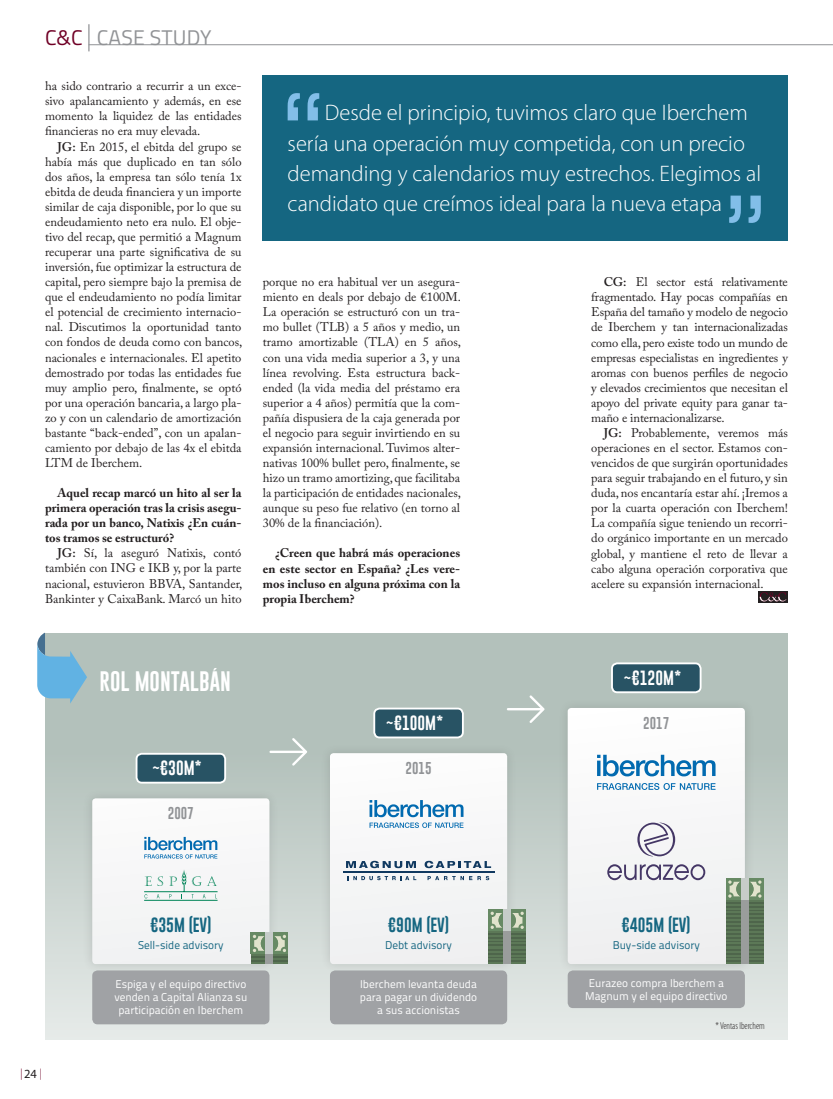
<style>
.page{position:relative;width:833px;height:1099px;background:#fff}
.page>*{position:absolute;margin:0;border:0;box-sizing:border-box;transform-origin:0 0}
.t1{font:300 22.5px/30.1px "Myriad Pro";color:#fff}
.t2{font:21.25px "Titillium";letter-spacing:.01em;color:#919396}
.t3{font:20.62px "Gobold";color:#fff}
.t4{font:15px "Gobold";color:#156681}
.t5{font:15px "Gobold";color:#fff}
.t6{font:12.5px/15.1px "Adobe Caslon Pro";color:#231f20;text-align:justify}
.t7{font:700 12.5px/15.1px "Adobe Caslon Pro";color:#231f20;text-align:justify}
.t8{font:12.5px "Gobold";color:#919396}
.t9{font:11.25px/13.1px "Titillium Text 25 L 400 wt";color:#fff;text-align:center}
.t10{font:11.25px "Titillium Text 25 L 400 wt";color:#156681}
.t11{font:300 condensed 11.25px "Myriad Pro";color:#700026}
.t12{font:300 condensed 10px "Myriad Pro";color:#231f20;scale:.96 1}
.s1{color:#700026}
.s2{font-weight:600}
.s3{font-weight:400;font-stretch:normal;font-size:12.5px;color:#231f20}
</style>
<div class="page">
<hr style="left:88px;top:24px;width:2px;height:27px;background:#919396">
<hr style="left:89px;top:44px;width:744px;height:1px;background:#919396">
<div style="left:45px;top:632px;width:743px;height:407px;background:linear-gradient(to bottom,#a9b9b2,#e0e6e3)"></div>
<div style="left:263px;top:75px;width:525px;height:166px;background:#156681"></div>
<svg style="left:288px;top:93px;width:31px;height:27px"></svg>
<svg style="left:729px;top:196px;width:32px;height:27px"></svg>
<div style="left:758px;top:591px;width:30px;height:11px;background:#231f20"></div>
<svg style="left:759px;top:592px;width:27px;height:9px"></svg>
<div style="left:82px;top:788px;width:197px;height:186px;background:#231f20;opacity:.15"></div>
<div style="left:320px;top:743px;width:197px;height:230px;background:#231f20;opacity:.15"></div>
<div style="left:330px;top:753px;width:177px;height:211px;background:#f6f6f7"></div>
<div style="left:558px;top:698px;width:197px;height:276px;background:#231f20;opacity:.15"></div>
<div style="left:568px;top:708px;width:177px;height:256px;background:#f6f6f7"></div>
<div style="left:92px;top:970px;width:177px;height:54px;background:#a0a2a5;border-radius:5px"></div>
<div style="left:137px;top:753px;width:88px;height:29px;background:#285364;border-radius:5px"></div>
<div style="left:136px;top:752px;width:90px;height:31px;border:2px solid #fff;border-radius:5px"></div>
<div style="left:374px;top:708px;width:89px;height:29px;background:#285364;border-radius:5px"></div>
<div style="left:373px;top:707px;width:91px;height:31px;border:2px solid #fff;border-radius:5px"></div>
<div style="left:612px;top:663px;width:88px;height:29px;background:#285364;border-radius:5px"></div>
<div style="left:611px;top:662px;width:90px;height:31px;border:2px solid #fff;border-radius:5px"></div>
<div style="left:330px;top:970px;width:177px;height:54px;background:#a0a2a5;border-radius:5px"></div>
<div style="left:568px;top:970px;width:177px;height:38px;background:#a0a2a5;border-radius:5px"></div>
<svg style="left:607px;top:864px;width:98px;height:16px"></svg>
<svg style="left:637px;top:822px;width:38px;height:34px"></svg>
<svg style="left:597px;top:783px;width:118px;height:7px"></svg>
<svg style="left:597px;top:754px;width:118px;height:22px"></svg>
<svg style="left:369px;top:800px;width:94px;height:28px"></svg>
<svg style="left:346px;top:860px;width:70px;height:8px"></svg>
<svg style="left:424px;top:860px;width:67px;height:8px"></svg>
<svg style="left:348px;top:876px;width:68px;height:4px"></svg>
<svg style="left:427px;top:876px;width:62px;height:4px"></svg>
<hr style="left:343px;top:871px;width:151px;height:1px;background:#103960">
<svg style="left:269px;top:738px;width:38px;height:27px"></svg>
<svg style="left:507px;top:695px;width:37px;height:28px"></svg>
<svg style="left:92px;top:798px;width:196px;height:166px"></svg>
<div style="left:265px;top:932px;width:8px;height:22px;background:#c6ccc9"></div>
<div style="left:265px;top:954px;width:8px;height:10px;background:#9a9d9c"></div>
<div style="left:503px;top:954px;width:8px;height:10px;background:#9a9d9c"></div>
<div style="left:741px;top:954px;width:8px;height:10px;background:#9a9d9c"></div>
<div style="left:503px;top:946px;width:8px;height:10px;background:#9a9d9c"></div>
<div style="left:741px;top:946px;width:8px;height:10px;background:#9a9d9c"></div>
<div style="left:503px;top:938px;width:8px;height:10px;background:#9a9d9c"></div>
<div style="left:741px;top:938px;width:8px;height:10px;background:#9a9d9c"></div>
<div style="left:488px;top:909px;width:38px;height:22px;background:#678a64"></div>
<svg style="left:488px;top:911px;width:15px;height:53px"></svg>
<svg style="left:511px;top:911px;width:15px;height:53px"></svg>
<div style="left:503px;top:909px;width:8px;height:22px;background:#c6ccc9"></div>
<div style="left:503px;top:931px;width:8px;height:9px;background:#9a9d9c"></div>
<div style="left:741px;top:931px;width:8px;height:9px;background:#9a9d9c"></div>
<div style="left:741px;top:922px;width:8px;height:10px;background:#9a9d9c"></div>
<div style="left:741px;top:915px;width:8px;height:10px;background:#9a9d9c"></div>
<div style="left:741px;top:907px;width:8px;height:10px;background:#9a9d9c"></div>
<div style="left:726px;top:878px;width:37px;height:21px;background:#678a64"></div>
<svg style="left:726px;top:880px;width:15px;height:84px"></svg>
<svg style="left:749px;top:880px;width:14px;height:84px"></svg>
<div style="left:741px;top:878px;width:8px;height:21px;background:#c6ccc9"></div>
<div style="left:741px;top:899px;width:8px;height:10px;background:#9a9d9c"></div>
<svg style="left:37px;top:632px;width:50px;height:71px;background:#88b9d1"></svg>
<h2 class="t2" style="left:45px;top:22px;width:168px"><span class="s1">C&amp;C</span> CASE STUDY</h2>
<p class="t6" style="left:45px;top:78px;width:198px">ha sido contrario a recurrir a un exce&shy;sivo apalancamiento y además, en ese momento la liquidez de las entidades financieras no era muy elevada.</p>
<p class="t6" style="left:45px;top:139px;width:199px;text-indent:12px"><span class="s2">JG:</span> En 2015, el ebitda del grupo se había más que duplicado en tan sólo dos años, la empresa tan sólo tenía 1x ebitda de deuda financiera y un importe similar de caja disponible, por lo que su endeudamiento neto era nulo. El obje&shy;tivo del recap, que permitió a Magnum recuperar una parte significativa de su inversión, fue optimizar la estructura de capital, pero siempre bajo la premisa de que el endeudamiento no podía limitar el potencial de crecimiento internacio&shy;nal. Discutimos la oportunidad tanto con fondos de deuda como con bancos, nacionales e internacionales. El apetito demostrado por todas las entidades fue muy amplio pero, finalmente, se optó por una operación bancaria, a largo pla&shy;zo y con un calendario de amortización bastante “back-ended”, con un apalan&shy;camiento por debajo de las 4x el ebitda LTM de Iberchem.</p>
<p class="t7" style="left:45px;top:485px;width:198px;text-indent:12px">Aquel recap marcó un hito al ser la primera operación tras la crisis asegu&shy;rada por un banco, Natixis ¿En cuán&shy;tos tramos se estructuró?</p>
<p class="t6" style="left:45px;top:545px;width:199px;text-indent:12px"><span class="s2">JG:</span> Sí, la aseguró Natixis, contó también con ING e IKB y, por la parte nacional, estuvieron BBVA, Santander, Bankinter y CaixaBank. Marcó un hito</p>
<h1 class="t1" style="left:288px;top:98px;width:475px;text-indent:37px">Desde el principio, tuvimos claro que Iberchem sería una operación muy competida, con un precio demanding y calendarios muy estrechos. Elegimos al candidato que creímos ideal para la nueva etapa</h1>
<p class="t6" style="left:263px;top:274px;width:200px">porque no era habitual ver un asegura&shy;miento en deals por debajo de €100M.<br>La operación se estructuró con un tra&shy;mo bullet (TLB) a 5 años y medio, un tramo amortizable (TLA) en 5 años, con una vida media superior a 3, y una línea revolving. Esta estructura back&shy;ended (la vida media del préstamo era superior a 4 años) permitía que la com&shy;pañía dispusiera de la caja generada por el negocio para seguir invirtiendo en su expansión internacional. Tuvimos alter&shy;nativas 100% bullet pero, finalmente, se hizo un tramo amortizing, que facilitaba la participación de entidades nacionales, aunque su peso fue relativo (en torno al 30% de la financiación).</p>
<p class="t7" style="left:263px;top:545px;width:199px;text-indent:12px">¿Creen que habrá más operaciones en este sector en España? ¿Les vere&shy;mos incluso en alguna próxima con la propia Iberchem?</p>
<p class="t6" style="left:591px;top:274px;width:198px;text-indent:12px"><span class="s2">CG:</span> El sector está relativamente fragmentado. Hay pocas compañías en España del tamaño y modelo de negocio de Iberchem y tan internacionalizadas como ella, pero existe todo un mundo de empresas especialistas en ingredientes y aromas con buenos perfiles de negocio y elevados crecimientos que necesitan el apoyo del private equity para ganar ta&shy;maño e internacionalizarse.</p>
<p class="t6" style="left:591px;top:425px;width:198px;text-indent:12px"><span class="s2">JG:</span> Probablemente, veremos más operaciones en el sector. Estamos con&shy;vencidos de que surgirán oportunidades para seguir trabajando en el futuro, y sin duda, nos encantaría estar ahí. ¡Iremos a por la cuarta operación con Iberchem!<br>La compañía sigue teniendo un recorri&shy;do orgánico importante en un mercado global, y mantiene el reto de llevar a cabo alguna operación corporativa que acelere su expansión internacional.</p>
<h3 class="t3" style="left:100px;top:668px;width:133px">ROL MONTALBÁN</h3>
<p class="t5" style="left:152px;top:758px;width:51px">~€30M*</p>
<p class="t8" style="left:168px;top:805px;width:27px">2007</p>
<p class="t5" style="left:386px;top:713px;width:59px">~€100M*</p>
<p class="t8" style="left:405px;top:760px;width:28px">2015</p>
<p class="t5" style="left:623px;top:668px;width:59px">~€120M*</p>
<p class="t8" style="left:643px;top:715px;width:28px">2017</p>
<p class="t11" style="left:20px;top:1066px;width:23px">|<span class="s3">24</span>|</p>
<p class="t4" style="left:150px;top:914px;width:62px">€35M (EV)</p>
<p class="t10" style="left:138px;top:936px;width:87px">Sell-side advisory</p>
<p class="t9" style="left:114px;top:977px;width:134px">Espiga y el equipo directivo venden a Capital Alianza su participación en Iberchem</p>
<p class="t4" style="left:388px;top:914px;width:62px">€90M (EV)</p>
<p class="t10" style="left:385px;top:936px;width:68px">Debt advisory</p>
<p class="t4" style="left:622px;top:914px;width:70px">€405M (EV)</p>
<p class="t10" style="left:613px;top:936px;width:89px">Buy-side advisory</p>
<p class="t9" style="left:360px;top:977px;width:119px">Iberchem levanta deuda para pagar un dividendo a sus accionistas</p>
<p class="t9" style="left:585px;top:975px;width:144px">Eurazeo compra Iberchem a<br>Magnum y el equipo directivo</p>
<p class="t12" style="left:715px;top:1020px;width:53px">* Ventas Iberchem</p>
</div>
